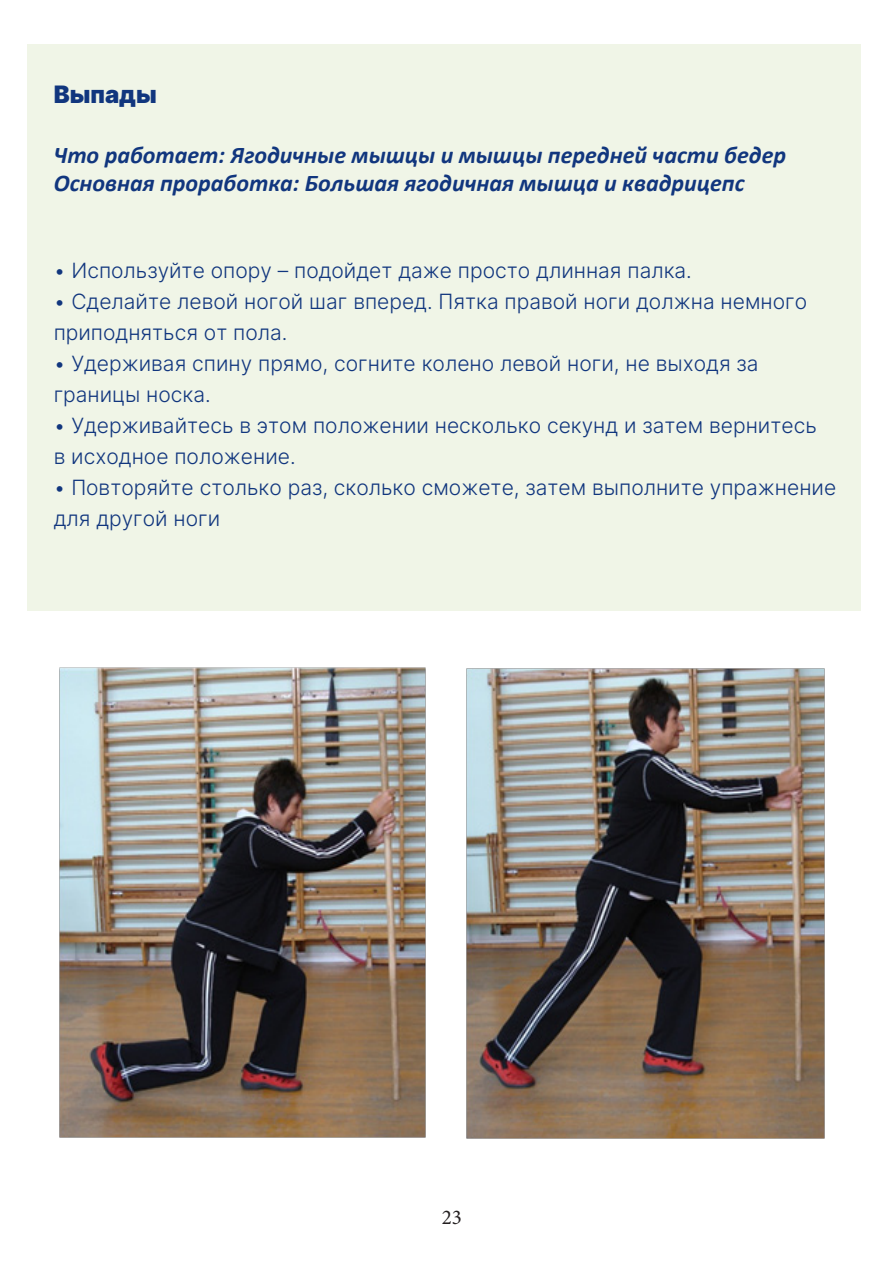
<style>
.page{position:relative;width:893px;height:1263px;background:#fff}
.page>*{position:absolute;margin:0;border:0;box-sizing:border-box;transform-origin:0 0}
.t1{font:italic 700 24px/28.8px "Calibri";color:#11367e}
.t2{font:900 24px "Inter";color:#11367e}
.t3{font:300 21px/31px "Inter";color:#11367e}
.t4{font:21px "Minion Pro";color:#231f20}
</style>
<div class="page">
<img style="left:59px;top:667px;width:367px;height:471px">
<img style="left:466px;top:668px;width:359px;height:471px">
<div style="left:28px;top:45px;width:833px;height:566px;background:#f0f5e7"></div>
<p class="t2" style="left:54px;top:77px;width:105px">Выпады</p>
<p class="t1" style="left:54px;top:139px;width:734px">Что работает: Ягодичные мышцы и мышцы передней части бедер<br>Основная проработка: Большая ягодичная мышца и квадрицепс</p>
<p class="t3" style="left:54px;top:255px;width:640px">• Используйте опору – подойдет даже просто длинная палка.</p>
<p class="t3" style="left:54px;top:286px;width:755px">• Сделайте левой ногой шаг вперед. Пятка правой ноги должна немного приподняться от пола.</p>
<p class="t3" style="left:54px;top:348px;width:706px">• Удерживая спину прямо, согните колено левой ноги, не выходя за границы носка.</p>
<p class="t3" style="left:54px;top:410px;width:765px">• Удерживайтесь в этом положении несколько секунд и затем вернитесь в исходное положение.</p>
<p class="t3" style="left:54px;top:472px;width:784px">• Повторяйте столько раз, сколько сможете, затем выполните упражнение для другой ноги</p>
<p class="t4" style="left:442px;top:1203px;width:22px">23</p>
</div>
